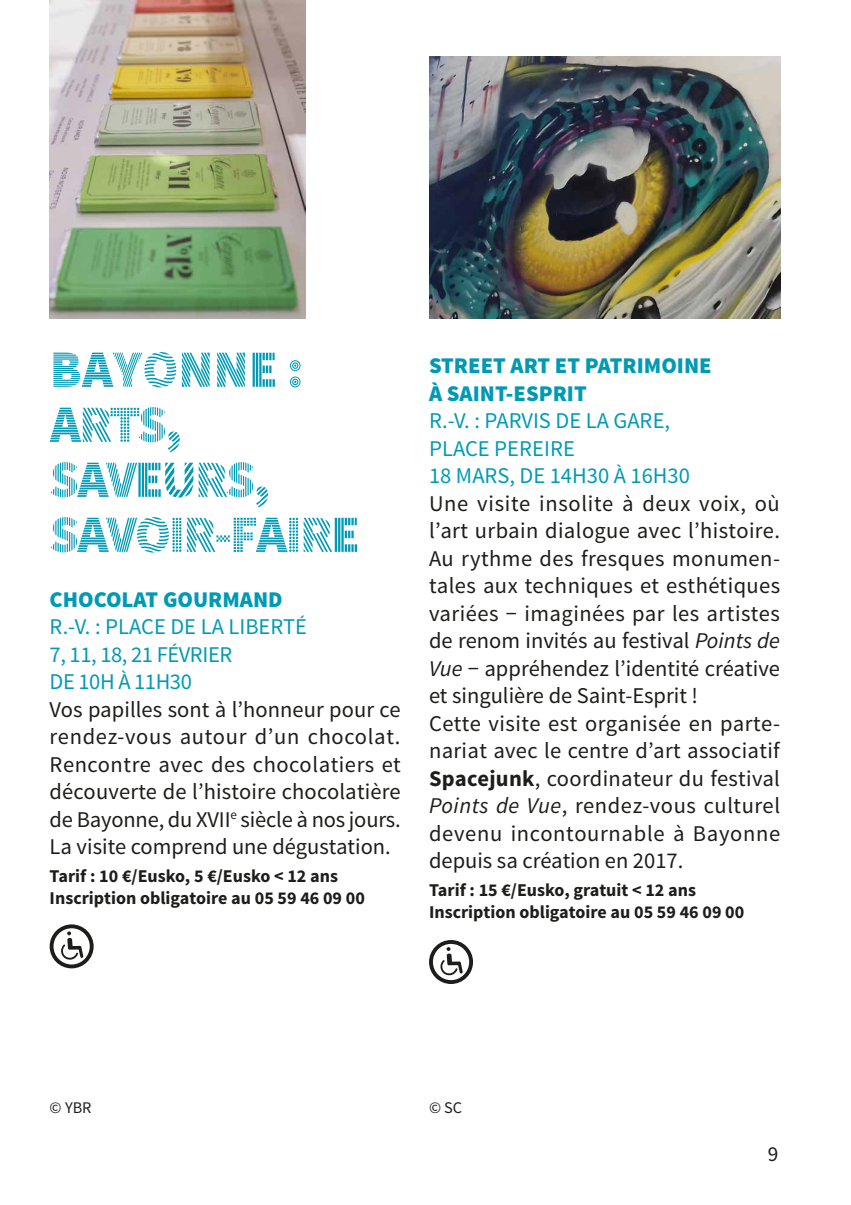
<style>
.page{position:relative;width:851px;height:1205px;background:#fff}
.page>*{position:absolute;margin:0;border:0;box-sizing:border-box;transform-origin:0 0}
.t1{font:52.5px/55px "Source Sans Pro DISPLAY";color:#009ab5}
.t2{font:22.5px/27.5px "Source Sans Pro";letter-spacing:.015em;color:#1d1d1b;text-align:justify}
.t3{font:22.5px "Source Sans Pro";color:#009ab5}
.t4{font:900 22.5px/27.5px "Source Sans Pro";color:#009ab5}
.t5{font:22.5px/27.5px "Source Sans Pro";letter-spacing:-.02em;color:#009ab5}
.t6{font:21.25px "Source Sans Pro";color:#1d1d1b}
.t7{font:700 18px/22.5px "Source Sans Pro";color:#1d1d1b}
.t8{font:16.25px "Source Sans Pro";color:#1d1d1b}
.s1{font-style:italic}
.s2{font-weight:700}
</style>
<div class="page">
<img style="left:50px;top:0;width:256px;height:318px">
<img style="left:429px;top:57px;width:351px;height:261px">
<svg style="left:50px;top:924px;width:44px;height:44px"></svg>
<svg style="left:429px;top:940px;width:44px;height:44px"></svg>
<h1 class="t1" style="left:50px;top:343px;width:255px">BAYONNE :<br>ARTS</h1>
<h1 class="t1" style="left:50px;top:398px;width:233px;text-align:center">,<br>SAVEURS,<br>SAVOIR-FAIRE</h1>
<p class="t4" style="left:50px;top:586px;width:43px">CHOCOL</p>
<p class="t4" style="left:133px;top:586px;width:60px">AT GOUR</p>
<p class="t4" style="left:222px;top:586px;width:46px">MAND</p>
<p class="t3" style="left:50px;top:613px;width:69px">R.-V. : place</p>
<p class="t3" style="left:170px;top:613px;width:81px">de la Liber</p>
<p class="t3" style="left:283px;top:613px;width:25px">té</p>
<p class="t5" style="left:50px;top:641px;width:144px">7, 11, 18, 21 février de 10h à 11h30</p>
<p class="t2" style="left:50px;top:696px;width:352px">Vos papilles sont à l’honneur pour ce rendez-vous autour d’un chocolat.<br>Rencontre avec des chocolatiers et découverte de l’histoire chocolatière de Bayonne, du XVII<sup>e</sup> siècle à nos jours.<br>La visite comprend une dégustation.</p>
<p class="t7" style="left:50px;top:865px;width:317px">Tarif : 10 €/Eusko, 5 €/Eusko &lt; 12 ans<br>Inscription obligatoire au 05 59 46 09 00</p>
<p class="t4" style="left:429px;top:353px;width:269px">STREET ART ET PATRIMOINE<br>À SAINT-ESPRIT</p>
<p class="t3" style="left:429px;top:407px;width:68px">R.-V. : parvis</p>
<p class="t3" style="left:555px;top:407px;width:116px">dela Gare,</p>
<p class="t3" style="left:429px;top:434px;width:13px">place</p>
<p class="t3" style="left:494px;top:434px;width:25px">Pereire</p>
<p class="t3" style="left:429px;top:462px;width:41px">18 mars</p>
<p class="t3" style="left:509px;top:462px;width:182px">, de 14h30 à 16h30</p>
<p class="t2" style="left:429px;top:490px;width:353px;text-align:left">U ne visite insolite à deux voix, où l’art urbain dialogue avec l’histoire.<br>Au rythme des fresques monumen&shy;tales aux techniques et esthétiques variées − imaginées par les artistes de renom invités au festival <span class="s1">Points de Vue</span> − appréhendez l’identité créative et singulière de Saint-Esprit !<br>Cette visite est organisée en parte&shy;nariat avec le centre d’art associatif <span class="s2">Spacejunk</span>, coordinateur du festival <span class="s1">Points de Vue</span>, rendez-vous culturel devenu incontournable à Bayonne depuis sa création en 2017.</p>
<p class="t7" style="left:429px;top:879px;width:317px">Tarif : 15 €/Eusko, gratuit &lt; 12 ans<br>Inscription obligatoire au 05 59 46 09 00</p>
<p class="t8" style="left:50px;top:1097px;width:44px">© YBR</p>
<p class="t8" style="left:429px;top:1097px;width:35px">© SC</p>
<p class="t6" style="left:767px;top:1140px;width:12px">9</p>
</div>
